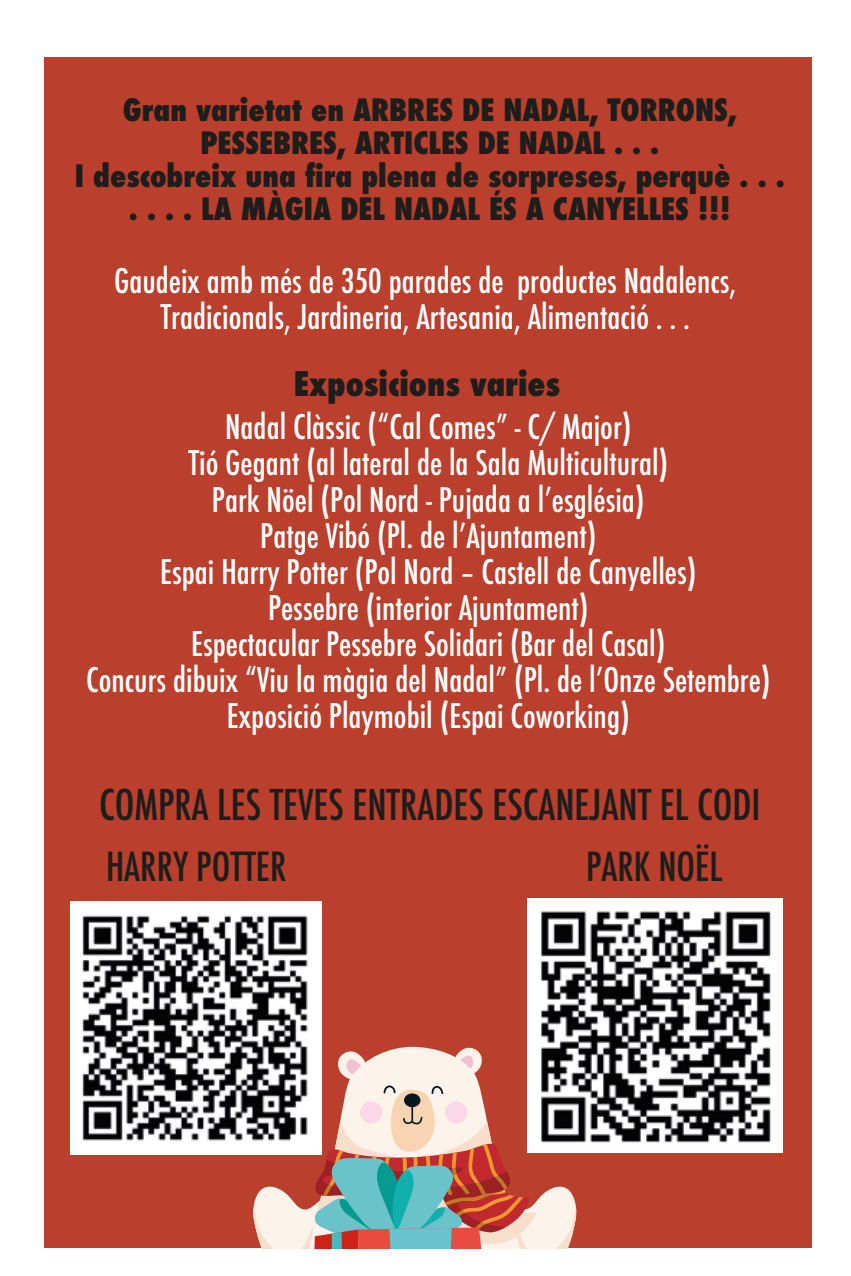
<style>
.page{position:relative;width:851px;height:1276px;background:#fff}
.page>*{position:absolute;margin:0;border:0;box-sizing:border-box;transform-origin:0 0}
.t1{font:500 condensed 41.1px "Futura";color:#1d1d1b}
.t2{font:500 condensed 39px "Futura";color:#1d1d1b}
.t3{font:500 condensed 33px/36px "Futura";color:#fff;text-align:center}
.t4{font:800 condensed 33px "Futura";color:#1d1d1b}
.t5{font:800 condensed 30px/33px "Futura";color:#1d1d1b;text-align:center}
</style>
<div class="page">
<div style="left:44px;top:58px;width:767px;height:1190px;background:#ba3f2c"></div>
<svg style="left:321px;top:1046px;width:161px;height:39px;fill:#fcf3ea"></svg>
<svg style="left:253px;top:1085px;width:323px;height:164px"></svg>
<img style="left:527px;top:898px;width:255px;height:254px">
<img style="left:71px;top:902px;width:250px;height:252px">
<p class="t5" style="left:75px;top:94px;width:711px">Gran varietat en ARBRES DE NADAL, TORRONS, PESSEBRES, ARTICLES DE NADAL . . .<br>I descobreix una fira plena de sorpreses, perquè . . . . . . . LA MÀGIA DEL NADAL ÉS A CANYELLES !!!</p>
<p class="t3" style="left:114px;top:262px;width:623px">Gaudeix amb més de 350 parades de productes Nadalencs,<br>Tradicionals, Jardineria, Artesania, Alimentació . . .</p>
<p class="t4" style="left:294px;top:361px;width:268px">Exposicions varies</p>
<p class="t3" style="left:86px;top:409px;width:685px">Nadal Clàssic (“Cal Comes” - C/ Major)<br>Tió Gegant (al lateral de la Sala Multicultural)<br>Park Nöel (Pol Nord - Pujada a lʼesglésia)<br>Patge Vibó (Pl. de lʼAjuntament)<br>Espai Harry Potter (Pol Nord – Castell de Canyelles)<br>Pessebre (interior Ajuntament)<br>Espectacular Pessebre Solidari (Bar del Casal)<br>Concurs dibuix “Viu la màgia del Nadal” (Pl. de lʼOnze Setembre)<br>Exposició Playmobil (Espai Coworking)</p>
<p class="t1" style="left:99px;top:778px;width:663px">COMPRA LES TEVES ENTRADES ESCANEJANT EL CODI</p>
<p class="t2" style="left:106px;top:841px;width:182px">HARRY POTTER</p>
<p class="t2" style="left:586px;top:841px;width:138px">PARK NOËL</p>
</div>
